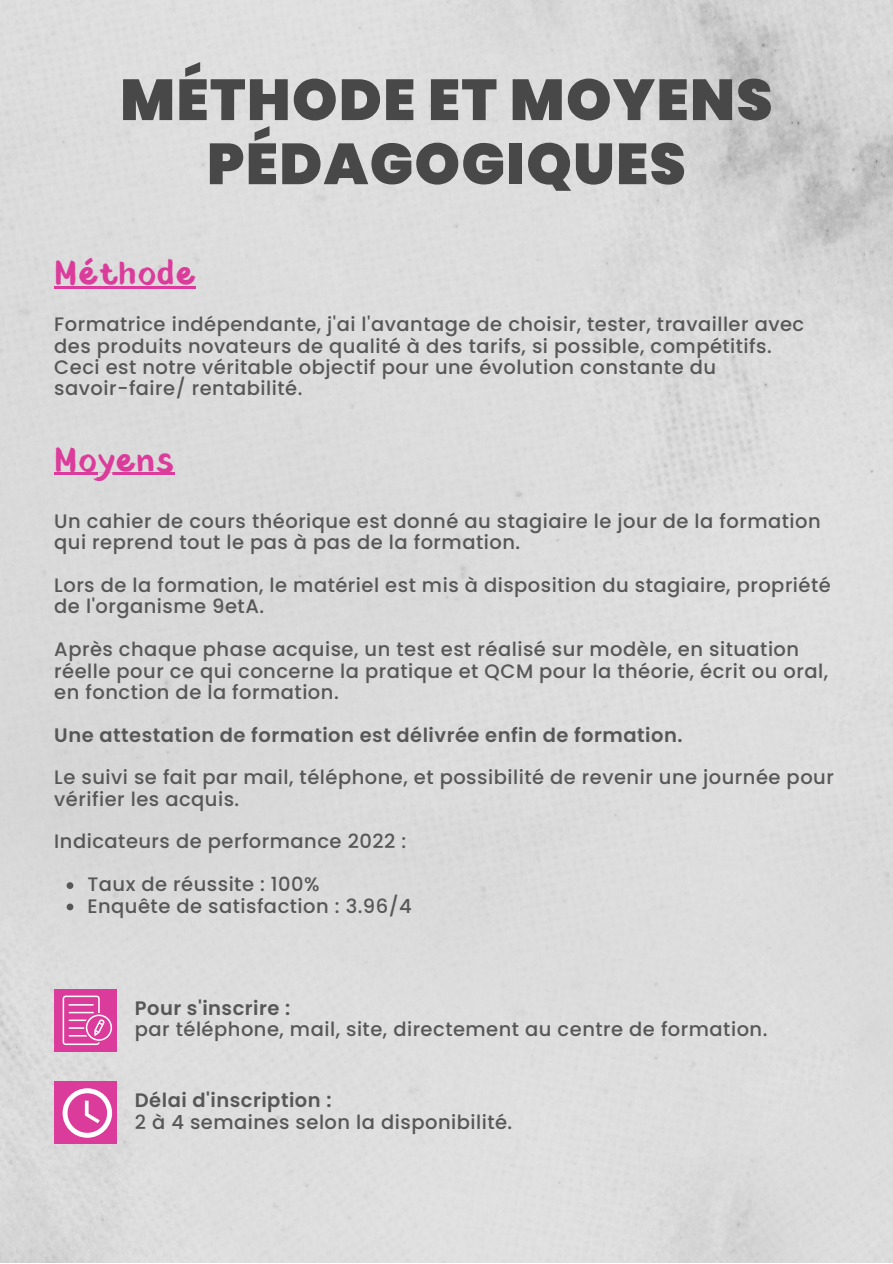
<style>
.page{position:relative;width:893px;height:1264px;background:#fff}
.page>*{position:absolute;margin:0;border:0;box-sizing:border-box;transform-origin:0 0}
.t1{font:900 57.6px/64.1px "Poppins";letter-spacing:.025em;color:#494848;text-align:center}
.t2{font:700 33.15px "Blushes";letter-spacing:.025em;color:#db3b9a}
.t3{font:500 19.5px/21.3px "Poppins";letter-spacing:.025em;color:#575757}
.t4{font:600 19.5px "Poppins";letter-spacing:.025em;color:#575757}
</style>
<div class="page">
<div style="left:0;top:0;width:892px;height:1262px;background:#dcdcdc"></div>
<div style="left:54px;top:989px;width:62px;height:62px;background:#db3b9a"></div>
<div style="left:54px;top:1081px;width:62px;height:62px;background:#db3b9a"></div>
<svg style="left:63px;top:1088px;width:49px;height:49px"></svg>
<svg style="left:63px;top:995px;width:49px;height:50px"></svg>
<hr style="left:54px;top:286px;width:142px;height:3px;background:#db3b9a">
<hr style="left:54px;top:473px;width:120px;height:2px;background:#db3b9a">
<svg style="left:67px;top:882px;width:6px;height:7px"></svg>
<svg style="left:67px;top:903px;width:6px;height:7px"></svg>
<h1 class="t1" style="left:120px;top:68px;width:653px">MÉTHODE ET MOYENS<br>PÉDAGOGIQUES</h1>
<h2 class="t2" style="left:54px;top:250px;width:142px">Méthode</h2>
<p class="t3" style="left:54px;top:314px;width:751px">Formatrice indépendante, j'ai l'avantage de choisir, tester, travailler avec des produits novateurs de qualité à des tarifs, si possible, compétitifs.<br>Ceci est notre véritable objectif pour une évolution constante du savoir-faire/ rentabilité.</p>
<h2 class="t2" style="left:54px;top:436px;width:121px">Moyens</h2>
<p class="t3" style="left:54px;top:510px;width:767px">Un cahier de cours théorique est donné au stagiaire le jour de la formation qui reprend tout le pas à pas de la formation.</p>
<p class="t3" style="left:54px;top:574px;width:778px">Lors de la formation, le matériel est mis à disposition du stagiaire, propriété de l'organisme 9etA.</p>
<p class="t3" style="left:54px;top:638px;width:775px">Après chaque phase acquise, un test est réalisé sur modèle, en situation réelle pour ce qui concerne la pratique et QCM pour la théorie, écrit ou oral, en fonction de la formation.</p>
<p class="t4" style="left:54px;top:723px;width:629px">Une attestation de formation est délivrée enfin de formation.</p>
<p class="t3" style="left:54px;top:767px;width:781px">Le suivi se fait par mail, téléphone, et possibilité de revenir une journée pour vérifier les acquis.</p>
<p class="t3" style="left:54px;top:831px;width:353px">Indicateurs de performance 2022 :</p>
<p class="t3" style="left:87px;top:873px;width:326px">Taux de réussite : 100%<br>Enquête de satisfaction : 3.96/4</p>
<p class="t4" style="left:135px;top:996px;width:157px">Pour s'inscrire :</p>
<p class="t3" style="left:135px;top:1018px;width:634px">par téléphone, mail, site, directement au centre de formation.</p>
<p class="t4" style="left:135px;top:1089px;width:198px">Délai d'inscription :</p>
<p class="t3" style="left:135px;top:1111px;width:379px">2 à 4 semaines selon la disponibilité.</p>
</div>
